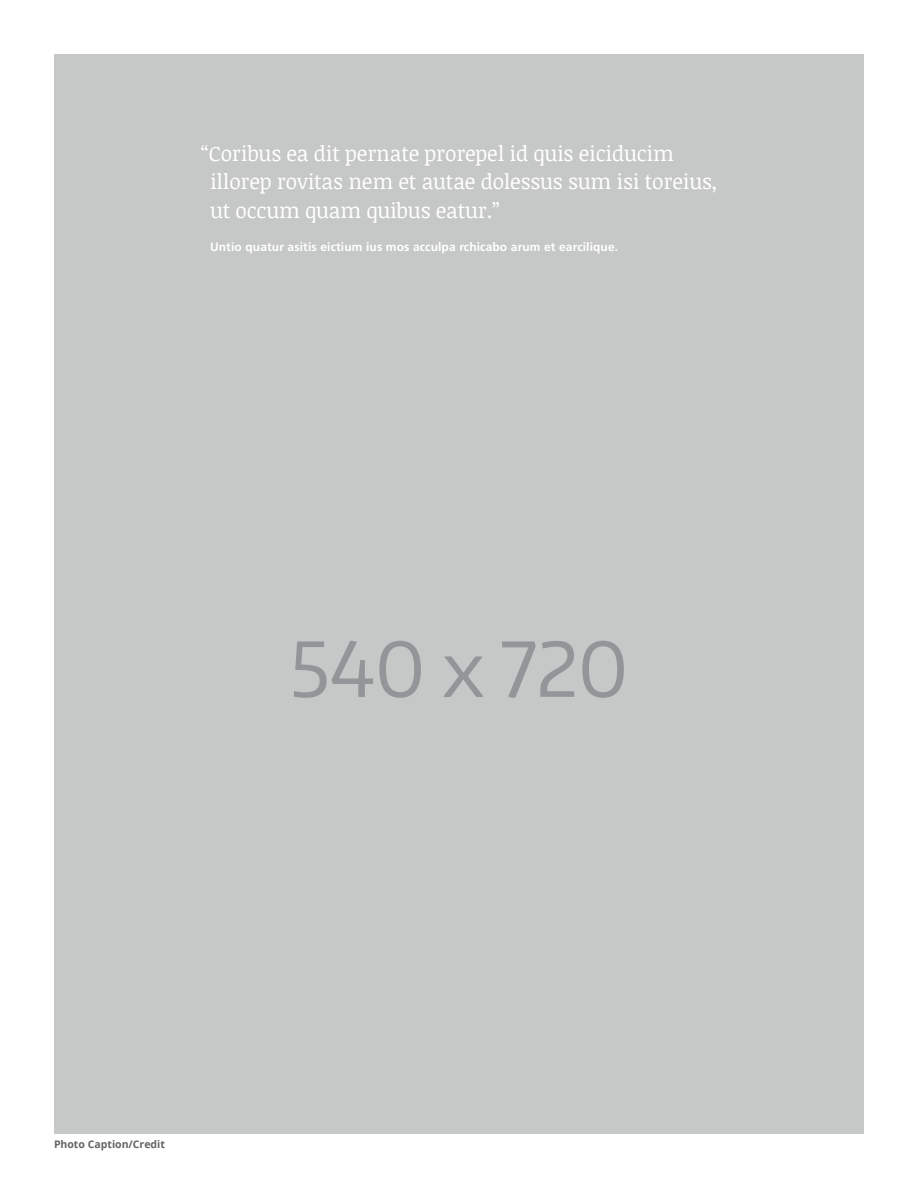
<style>
.page{position:relative;width:918px;height:1188px;background:#fff}
.page>*{position:absolute;margin:0;border:0;box-sizing:border-box;transform-origin:0 0}
.t1{font:75px "Encode Sans Normal";color:#939598}
.t2{font:21px/28.5px "Noticia Text";letter-spacing:-.01em;color:#fff}
.t3{font:700 12px "Frutiger LT Std";letter-spacing:.01em;color:#fff}
.t4{font:700 10.5px "Open Sans";color:#636366}
</style>
<div class="page">
<div style="left:54px;top:54px;width:810px;height:1080px;background:#c6c7c7"></div>
<p class="t2" style="left:210px;top:139px;width:509px;text-indent:-9px">“Coribus ea dit pernate prorepel id quis eiciducim illorep rovitas nem et autae dolessus sum isi toreius, ut occum quam quibus eatur.”</p>
<p class="t3" style="left:210px;top:240px;width:410px">Untio quatur asitis eictium ius mos acculpa rchicabo arum et earcilique.</p>
<h1 class="t1" style="left:290px;top:620px;width:339px">540 x 720</h1>
<p class="t4" style="left:54px;top:1137px;width:113px">Photo Caption/Credit</p>
</div>
